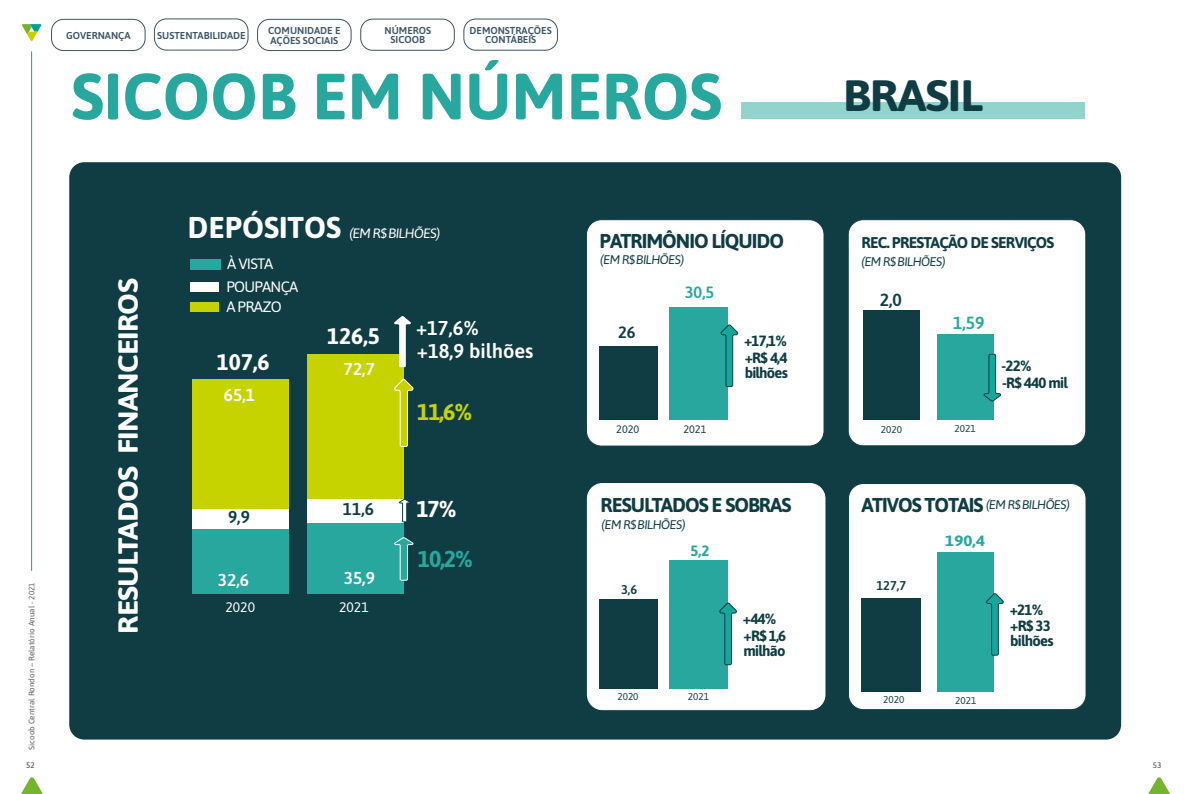
<style>
.page{position:relative;width:1191px;height:794px;background:#fff}
.page>*{position:absolute;margin:0;border:0;box-sizing:border-box;transform-origin:0 0}
.t1{font:700 65.1px "Asap";color:#28a79e}
.t2{font:700 43.8px "Asap";letter-spacing:-.025em;color:#103d44;scale:1.08 1}
.t3{font:700 27.6px "Asap";letter-spacing:-.025em;color:#fff;scale:1.08 1}
.t4{font:700 23px "Asap";color:#c7d300}
.t5{font:700 23px "Asap";color:#28a79e}
.t6{font:700 23px "Asap";color:#fff}
.t7{font:700 22.5px "Asap";color:#fff}
.t8{font:700 20px "Asap";letter-spacing:-.05em;color:#103d44}
.t9{font:600 20px/22.4px "Asap";color:#fff}
.t10{font:600 17.5px "Asap";color:#28a79e}
.t11{font:600 17.5px "Asap";color:#103d44}
.t12{font:600 17.2px "Asap";color:#fff}
.t13{font:600 17.2px "Asap";color:#103d44}
.t14{font:600 16.4px "Asap";color:#28a79e}
.t15{font:600 16.4px "Asap";color:#103d44}
.t16{font:700 15.6px "Asap";letter-spacing:-.05em;color:#103d44}
.t17{font:15px/22.6px "Asap";letter-spacing:-.05em;color:#fff}
.t18{font:700 14.9px "Asap";color:#28a79e;scale:1.13 1}
.t19{font:700 14.9px "Asap";color:#28a79e}
.t20{font:700 14.8px/16.6px "Asap";letter-spacing:-.05em;color:#103d44}
.t21{font:13.8px "Asap";color:#fff}
.t22{font:italic 13.6px "Asap";letter-spacing:-.05em;color:#fff}
.t23{font:600 12.7px "Asap";color:#103d44}
.t24{font:italic 12.5px "Asap";letter-spacing:-.05em;color:#103d44}
.t25{font:10.8px "Asap";color:#103d44}
.t26{font:600 10px/9.6px "Asap";color:#3c5466;text-align:center}
.t27{font:9.9px "Asap";color:#103d44}
.t28{font:8px "Asap";color:#606060}
.t29{font:500 8px "Asap";color:#575756}
.s1{font-weight:700;font-style:normal;font-size:30.1px}
.s2{font-weight:700;font-style:normal;font-size:20px}
</style>
<div class="page">
<svg style="left:1148px;top:777px;width:22px;height:17px"></svg>
<svg style="left:21px;top:777px;width:22px;height:17px"></svg>
<svg style="left:22px;top:24px;width:19px;height:17px"></svg>
<hr style="left:31px;top:52px;width:1px;height:518px;background:#00ad9e">
<div style="left:69px;top:162px;width:1052px;height:577px;background:#103d44;border-radius:15px"></div>
<div style="left:848px;top:220px;width:237px;height:226px;background:#fff;border-radius:15px"></div>
<div style="left:847px;top:219px;width:239px;height:227px;border:1px solid #0f3d44;border-radius:15px"></div>
<div style="left:741px;top:103px;width:343px;height:16px;background:#93d3ce"></div>
<div style="left:586px;top:220px;width:238px;height:226px;background:#fff;border-radius:15px"></div>
<div style="left:586px;top:219px;width:238px;height:227px;border:1px solid #0f3d44;border-radius:15px"></div>
<div style="left:598px;top:346px;width:59px;height:73px;background:#103d44"></div>
<div style="left:669px;top:307px;width:59px;height:112px;background:#28a79e"></div>
<svg style="left:720px;top:324px;width:18px;height:63px"></svg>
<div style="left:587px;top:483px;width:238px;height:226px;background:#fff;border-radius:15px"></div>
<div style="left:587px;top:483px;width:238px;height:227px;border:1px solid #fff;border-radius:15px"></div>
<div style="left:848px;top:483px;width:238px;height:226px;background:#fff;border-radius:15px"></div>
<div style="left:848px;top:483px;width:238px;height:227px;border:1px solid #0f3d44;border-radius:15px"></div>
<div style="left:190px;top:259px;width:30px;height:10px;background:#28a79e"></div>
<div style="left:190px;top:282px;width:29px;height:10px;background:#fff"></div>
<div style="left:190px;top:302px;width:29px;height:10px;background:#c7d300"></div>
<div style="left:193px;top:529px;width:96px;height:64px;background:#28a79e"></div>
<div style="left:193px;top:509px;width:96px;height:20px;background:#fff"></div>
<div style="left:193px;top:379px;width:96px;height:130px;background:#c7d300"></div>
<div style="left:307px;top:522px;width:97px;height:71px;background:#28a79e"></div>
<div style="left:307px;top:499px;width:97px;height:23px;background:#fff"></div>
<div style="left:307px;top:354px;width:97px;height:145px;background:#c7d300"></div>
<svg style="left:394px;top:379px;width:20px;height:68px"></svg>
<svg style="left:398px;top:499px;width:11px;height:24px"></svg>
<svg style="left:394px;top:537px;width:20px;height:44px"></svg>
<svg style="left:394px;top:316px;width:17px;height:51px"></svg>
<div style="left:863px;top:310px;width:57px;height:109px;background:#103d44"></div>
<div style="left:936px;top:334px;width:57px;height:85px;background:#28a79e"></div>
<svg style="left:983px;top:353px;width:18px;height:49px"></svg>
<div style="left:598px;top:599px;width:59px;height:89px;background:#103d44"></div>
<div style="left:669px;top:560px;width:59px;height:128px;background:#28a79e"></div>
<svg style="left:719px;top:602px;width:18px;height:63px"></svg>
<div style="left:861px;top:598px;width:59px;height:94px;background:#103d44"></div>
<div style="left:936px;top:552px;width:57px;height:140px;background:#28a79e"></div>
<svg style="left:986px;top:592px;width:18px;height:64px"></svg>
<div style="left:463px;top:19px;width:95px;height:32px;border:1px solid #3c5466;border-radius:12px"></div>
<div style="left:360px;top:19px;width:95px;height:32px;border:1px solid #3c5466;border-radius:12px"></div>
<div style="left:257px;top:19px;width:94px;height:32px;border:1px solid #3c5466;border-radius:12px"></div>
<div style="left:51px;top:19px;width:95px;height:32px;border:1px solid #3c5466;border-radius:12px"></div>
<div style="left:154px;top:18px;width:94px;height:33px;border:1px solid #3c5466;border-radius:12px"></div>
<p class="t26" style="left:66px;top:30px;width:66px">GOVERNANÇA</p>
<p class="t26" style="left:268px;top:26px;width:74px;text-align:left">COMUNIDADE E<br>AÇÕES SOCIAIS</p>
<p class="t26" style="left:384px;top:25px;width:48px">NÚMEROS<br>SICOOB</p>
<p class="t26" style="left:469px;top:25px;width:84px">DEMONSTRAÇÕES<br>CONTÁBEIS</p>
<p class="t26" style="left:157px;top:30px;width:90px">SUSTENTABILIDADE</p>
<h1 class="t1" style="left:71px;top:50px;width:652px">SICOOB EM NÚMEROS</h1>
<h2 class="t2" style="left:842px;top:64px;width:131px">BRASIL</h2>
<p class="t28" style="left:26px;top:750px;width:169px;rotate:-90deg">Sicoob Central Rondon – Relatório Anual - 2021</p>
<h3 class="t3" style="left:108px;top:634px;width:330px;rotate:-90deg">RESULTADOS FINANCEIROS</h3>
<h3 class="t22" style="left:187px;top:224px;width:254px"><span class="s1">DEPÓSITOS</span> (EM R$ BILHÕES)</h3>
<h3 class="t17" style="left:226px;top:252px;width:74px">À VISTA<br>POUPANÇA</h3>
<h3 class="t17" style="left:226px;top:294px;width:57px">A PRAZO</h3>
<h3 class="t7" style="left:217px;top:346px;width:54px">107,6</h3>
<h3 class="t12" style="left:224px;top:383px;width:33px">65,1</h3>
<h3 class="t13" style="left:228px;top:505px;width:23px">9,9</h3>
<h3 class="t7" style="left:327px;top:320px;width:54px">126,5</h3>
<h3 class="t12" style="left:344px;top:357px;width:33px">72,7</h3>
<h3 class="t13" style="left:343px;top:497px;width:33px">11,6</h3>
<h3 class="t12" style="left:218px;top:567px;width:33px">32,6</h3>
<h3 class="t12" style="left:344px;top:565px;width:33px">35,9</h3>
<h3 class="t21" style="left:225px;top:597px;width:31px">2020</h3>
<h3 class="t21" style="left:339px;top:597px;width:31px">2021</h3>
<h3 class="t9" style="left:416px;top:316px;width:119px">+17,6%<br>+18,9 bilhões</h3>
<h3 class="t4" style="left:417px;top:396px;width:56px">11,6%</h3>
<h3 class="t6" style="left:416px;top:493px;width:42px">17%</h3>
<h3 class="t5" style="left:418px;top:542px;width:56px">10,2%</h3>
<h3 class="t8" style="left:599px;top:227px;width:186px">PATRIMÔNIO LÍQUIDO</h3>
<p class="t24" style="left:600px;top:251px;width:85px">(EM R$ BILHÕES)</p>
<h3 class="t15" style="left:618px;top:321px;width:19px">26</h3>
<h3 class="t14" style="left:685px;top:280px;width:31px">30,5</h3>
<h3 class="t20" style="left:744px;top:332px;width:44px">+17,1%</h3>
<h3 class="t16" style="left:861px;top:231px;width:194px">REC. PRESTAÇÃO DE SERVIÇOS</h3>
<p class="t24" style="left:861px;top:254px;width:85px">(EM R$ BILHÕES)</p>
<h3 class="t11" style="left:879px;top:288px;width:24px">2,0</h3>
<h3 class="t10" style="left:953px;top:311px;width:33px">1,59</h3>
<p class="t25" style="left:616px;top:422px;width:25px">2020</p>
<p class="t25" style="left:683px;top:422px;width:25px">2021</p>
<h3 class="t20" style="left:744px;top:349px;width:45px;line-height:15px">+R$ 4,4 bilhões</h3>
<h3 class="t20" style="left:1001px;top:357px;width:68px">-22%<br>-R$ 440 mil</h3>
<p class="t27" style="left:880px;top:423px;width:23px">2020</p>
<p class="t27" style="left:954px;top:422px;width:23px">2021</p>
<h3 class="t8" style="left:600px;top:490px;width:192px">RESULTADOS E SOBRAS</h3>
<p class="t24" style="left:601px;top:517px;width:85px">(EM R$ BILHÕES)</p>
<p class="t23" style="left:621px;top:580px;width:18px">3,6</p>
<h3 class="t19" style="left:690px;top:540px;width:20px">5,2</h3>
<p class="t27" style="left:617px;top:689px;width:23px">2020</p>
<p class="t27" style="left:688px;top:690px;width:23px">2021</p>
<h3 class="t20" style="left:743px;top:610px;width:45px">+44% +R$ 1,6</h3>
<h3 class="t20" style="left:743px;top:641px;width:44px">milhão</h3>
<p class="t24" style="left:861px;top:496px;width:210px"><span class="s2">ATIVOS TOTAIS</span> (EM R$ BILHÕES)</p>
<p class="t23" style="left:876px;top:576px;width:31px">127,7</p>
<h3 class="t18" style="left:945px;top:530px;width:36px">190,4</h3>
<p class="t27" style="left:883px;top:693px;width:23px">2020</p>
<p class="t27" style="left:955px;top:693px;width:23px">2021</p>
<h3 class="t20" style="left:1009px;top:600px;width:43px">+21% +R$ 33</h3>
<h3 class="t20" style="left:1010px;top:632px;width:45px">bilhões</h3>
<p class="t29" style="left:26px;top:759px;width:10px">52</p>
<p class="t29" style="left:1153px;top:759px;width:10px">53</p>
</div>
